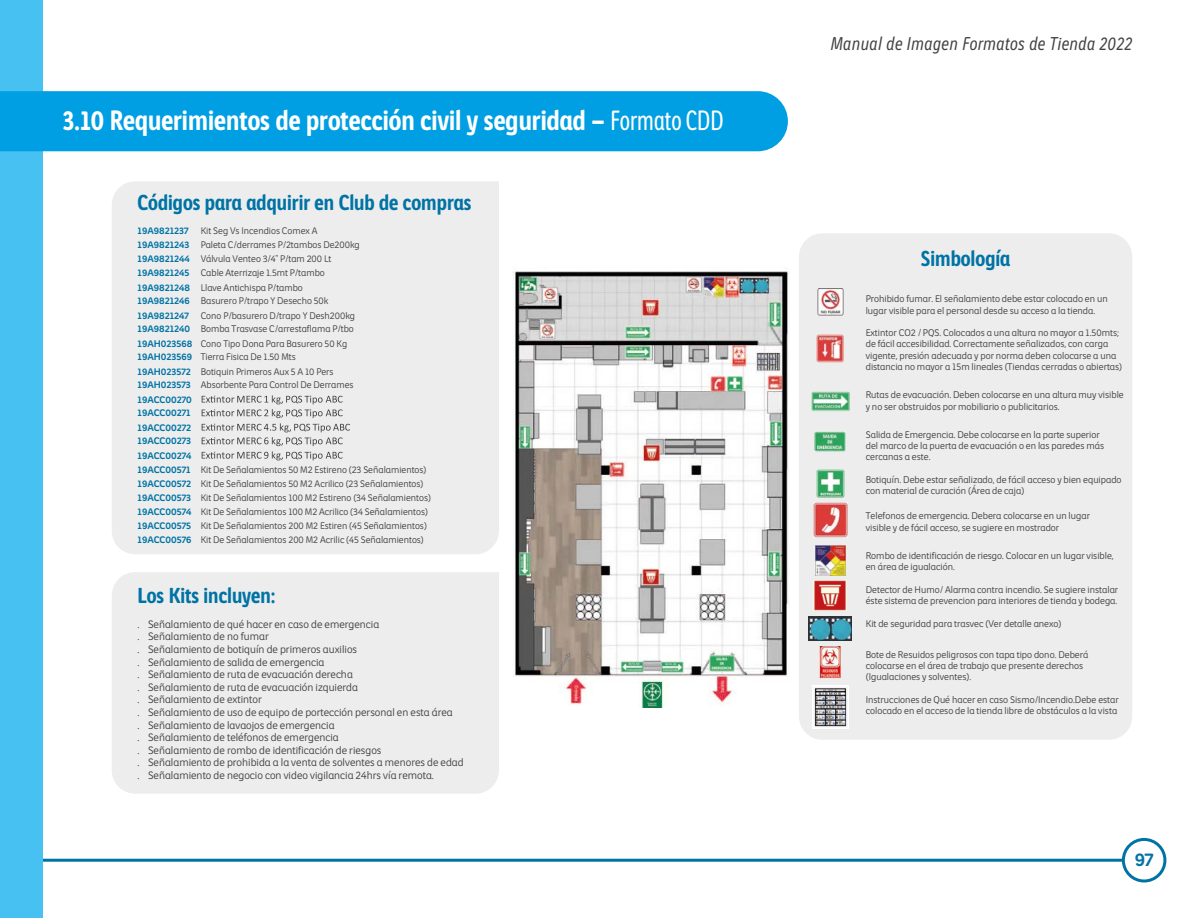
<style>
.page{position:relative;width:1188px;height:918px;background:#fff}
.page>*{position:absolute;margin:0;border:0;box-sizing:border-box;transform-origin:0 0}
.t1{font:700 condensed 27px "Comex";color:#fff}
.t2{font:700 condensed 21px "Comex";color:#0073a5}
.t3{font:italic 300 condensed 18px "Comex";color:#424242}
.t4{font:700 18px "Comex";color:#0073a5}
.t5{font:300 10.5px/12.6px "Comex";color:#424242}
.t6{font:300 9.45px/11.2px "Comex";color:#424242}
.t7{font:300 9.3px/14.1px "Comex";color:#424242}
.t8{font:700 9.3px "Comex";color:#0073a5}
.s1{font-weight:400;font-stretch:ultra-condensed}
.s2{font-weight:700;color:#0073a5}
</style>
<div class="page">
<div style="left:112px;top:181px;width:387px;height:373px;background:#ededed"></div>
<hr style="left:0;top:859px;width:1144px;height:3px;background:#0073a5">
<div style="left:0;top:0;width:43px;height:918px;background:#47c1f1"></div>
<div style="left:1122px;top:838px;width:44px;height:45px;background:#fff;border:3px solid #0073a5;border-radius:50%"></div>
<div style="left:0;top:91px;width:788px;height:60px;background:#009fe3"></div>
<div style="left:112px;top:572px;width:387px;height:222px;background:#ededed"></div>
<svg style="left:202px;top:395px;width:148px;height:65px"></svg>
<div style="left:799px;top:233px;width:333px;height:507px;background:#ededed;border-radius:23px"></div>
<img style="left:816px;top:469px;width:28px;height:29px">
<img style="left:814px;top:580px;width:33px;height:31px">
<img style="left:817px;top:335px;width:27px;height:28px">
<img style="left:809px;top:616px;width:43px;height:24px">
<img style="left:817px;top:289px;width:27px;height:26px">
<img style="left:815px;top:546px;width:30px;height:29px">
<img style="left:811px;top:392px;width:38px;height:19px">
<img style="left:815px;top:432px;width:31px;height:20px">
<img style="left:813px;top:686px;width:35px;height:43px">
<img style="left:813px;top:503px;width:34px;height:34px">
<img style="left:820px;top:646px;width:21px;height:32px">
<img style="left:512px;top:271px;width:277px;height:437px">
<h1 class="t1" style="left:63px;top:103px;width:662px">3.10 Requerimientos de protección civil y seguridad – <span class="s1">Formato CDD</span></h1>
<h2 class="t2" style="left:138px;top:188px;width:335px">Códigos para adquirir en Club de compras</h2>
<p class="t7" style="left:138px;top:224px;width:224px;text-indent:63px">Kit Seg Vs Incendios Comex A <span class="s2">19A9821243</span> Paleta C/derrames P/2tambos De200kg <span class="s2">19A9821244</span> Válvula Venteo 3/4" P/tam 200 Lt <span class="s2">19A9821245</span> Cable Aterrizaje 1.5mt P/tambo <span class="s2">19A9821248</span> Llave Antichispa P/tambo<br><span class="s2">19A9821246</span> Basurero P/trapo Y Desecho 50k <span class="s2">19A9821247</span></p>
<p class="t8" style="left:138px;top:225px;width:52px">19A9821237</p>
<p class="t7" style="left:138px;top:308px;width:295px;text-indent:63px">Cono P/basurero D/trapo Y Desh200kg<br><span class="s2">19A9821240</span> Bomba Trasvase C/arrestaflama P/tbo<br><span class="s2">19AH023568</span> Cono Tipo Dona Para Basurero 50 Kg<br><span class="s2">19AH023569</span> Tierra Fisica De 1.50 Mts<br><span class="s2">19AH023572</span> Botiquin Primeros Aux 5 A 10 Pers<br><span class="s2">19AH023573</span> Absorbente Para Control De Derrames<br><span class="s2">19ACC00270<br>19ACC00271<br>19ACC00272<br>19ACC00273<br>19ACC00274<br>19ACC00571</span> Kit De Señalamientos 50 M2 Estireno (23 Señalamientos)<br><span class="s2">19ACC00572</span> Kit De Señalamientos 50 M2 Acrilico (23 Señalamientos)<br><span class="s2">19ACC00573</span> Kit De Señalamientos 100 M2 Estireno (34 Señalamientos)<br><span class="s2">19ACC00574</span> Kit De Señalamientos 100 M2 Acrilico (34 Señalamientos)<br><span class="s2">19ACC00575</span> Kit De Señalamientos 200 M2 Estiren (45 Señalamientos)<br><span class="s2">19ACC00576</span> Kit De Señalamientos 200 M2 Acrilic (45 Señalamientos)</p>
<h2 class="t2" style="left:138px;top:581px;width:139px">Los Kits incluyen:</h2>
<p class="t5" style="left:138px;top:617px;width:328px">. Señalamiento de qué hacer en caso de emergencia<br>. Señalamiento de no fumar<br>. Señalamiento de botiquín de primeros auxilios<br>. Señalamiento de salida de emergencia<br>. Señalamiento de ruta de evacuación derecha<br>. Señalamiento de ruta de evacuación izquierda<br>. Señalamiento de extintor<br>. Señalamiento de uso de equipo de portección personal en esta área<br>. Señalamiento de lavaojos de emergencia<br>. Señalamiento de teléfonos de emergencia<br>. Señalamiento de rombo de identificación de riesgos<br>. Señalamiento de prohibida a la venta de solventes a menores de edad . Señalamiento de negocio con video vigilancia 24hrs vía remota.</p>
<h3 class="t3" style="left:830px;top:33px;width:303px">Manual de Imagen Formatos de Tienda 2022</h3>
<h2 class="t2" style="left:921px;top:245px;width:91px">Simbología</h2>
<p class="t6" style="left:866px;top:293px;width:244px">Prohibido fumar. El señalamiento debe estar colocado en un lugar visible para el personal desde su acceso a la tienda.</p>
<p class="t6" style="left:866px;top:327px;width:258px">Extintor CO2 / PQS. Colocados a una altura no mayor a 1.50mts; de fácil accesibilidad. Correctamente señalizados, con carga vigente, presión adecuada y por norma deben colocarse a una distancia no mayor a 15m lineales (Tiendas cerradas o abiertas)</p>
<p class="t6" style="left:866px;top:389px;width:260px">Rutas de evacuación. Deben colocarse en una altura muy visible y no ser obstruidos por mobiliario o publicitarios.</p>
<p class="t6" style="left:866px;top:429px;width:240px">Salida de Emergencia. Debe colocarse en la parte superior del marco de la puerta de evacuación o en las paredes más cercanas a este.</p>
<p class="t6" style="left:866px;top:474px;width:257px">Botiquín. Debe estar señalizado, de fácil acceso y bien equipado con material de curación (Área de caja)</p>
<p class="t6" style="left:866px;top:510px;width:226px">Telefonos de emergencia. Debera colocarse en un lugar visible y de fácil acceso, se sugiere en mostrador</p>
<p class="t6" style="left:866px;top:550px;width:249px">Rombo de identificación de riesgo. Colocar en un lugar visible, en área de igualación.</p>
<p class="t6" style="left:866px;top:583px;width:254px">Detector de Humo/ Alarma contra incendio. Se sugiere instalar éste sistema de prevencion para interiores de tienda y bodega.</p>
<p class="t6" style="left:866px;top:617px;width:197px">Kit de seguridad para trasvec (Ver detalle anexo)</p>
<p class="t6" style="left:866px;top:649px;width:224px">Bote de Resuidos peligrosos con tapa tipo dono. Deberá colocarse en el área de trabajo que presente derechos (Igualaciones y solventes).</p>
<p class="t6" style="left:866px;top:694px;width:255px">Instrucciones de Qué hacer en caso Sismo/Incendio.Debe estar colocado en el acceso de la tienda libre de obstáculos a la vista</p>
<h3 class="t4" style="left:1135px;top:847px;width:20px">97</h3>
</div>
